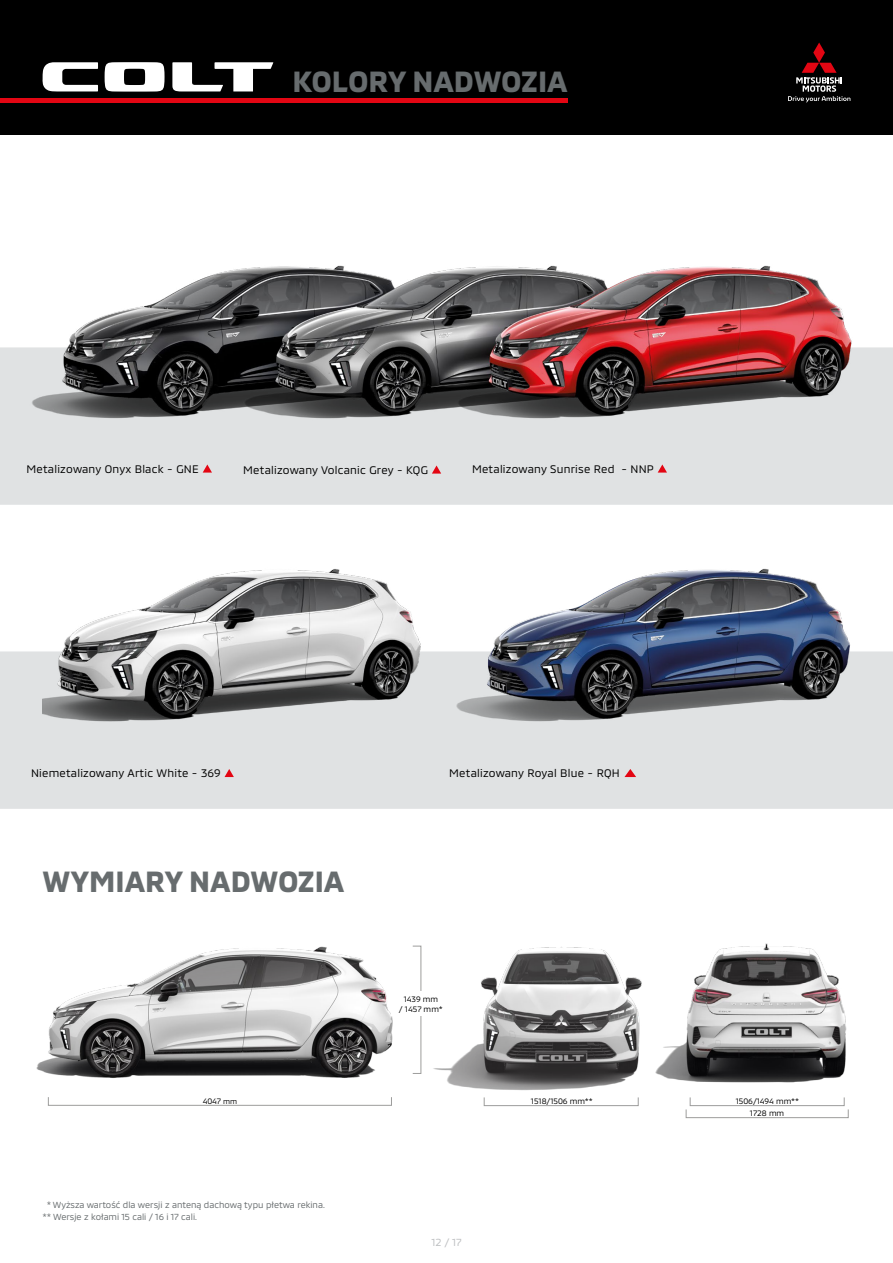
<style>
.page{position:relative;width:893px;height:1263px;background:#fff}
.page>*{position:absolute;margin:0;border:0;box-sizing:border-box;transform-origin:0 0}
.t1{font:700 30px "MMC";color:#676c6e}
.t2{font:11.25px "MMC";letter-spacing:.02em;color:#000}
.t3{font:10.5px "MMC";color:#bcbec0}
.t4{font:9px/12px "MMC";color:#676c6e}
.t5{font:8.1px/9.3px "MMC";color:#000;text-align:center}
.s1{font-size:7.5px}
</style>
<div class="page">
<div style="left:1px;top:348px;width:891px;height:156px;background:#e0e2e3"></div>
<div style="left:0;top:0;width:893px;height:134px;background:#000"></div>
<div style="left:0;top:98px;width:567px;height:5px;background:#e30613"></div>
<svg style="left:788px;top:43px;width:62px;height:60px"></svg>
<svg style="left:42px;top:62px;width:56px;height:30px"></svg>
<svg style="left:172px;top:62px;width:101px;height:29px"></svg>
<svg style="left:105px;top:62px;width:60px;height:30px"></svg>
<img style="left:3px;top:265px;width:890px;height:200px">
<svg style="left:203px;top:464px;width:9px;height:9px"></svg>
<svg style="left:658px;top:464px;width:9px;height:9px"></svg>
<div style="left:1px;top:652px;width:891px;height:156px;background:#e0e2e3"></div>
<div style="left:0;top:651px;width:893px;height:158px;border:2px solid #e0e2e3"></div>
<svg style="left:432px;top:465px;width:9px;height:9px"></svg>
<img style="left:42px;top:502px;width:851px;height:267px">
<svg style="left:624px;top:769px;width:12px;height:8px"></svg>
<svg style="left:225px;top:769px;width:9px;height:8px"></svg>
<img style="left:36px;top:946px;width:357px;height:154px">
<img style="left:655px;top:943px;width:192px;height:155px">
<img style="left:413px;top:945px;width:229px;height:155px">
<div style="left:412px;top:946px;width:9px;height:128px;border:1px solid #9d9d9c"></div>
<div style="left:484px;top:1097px;width:154px;height:9px;border:1px solid #9d9d9c"></div>
<div style="left:392px;top:992px;width:58px;height:24px;background:#fff"></div>
<div style="left:690px;top:1097px;width:154px;height:9px;border:1px solid #9d9d9c"></div>
<div style="left:686px;top:1109px;width:162px;height:9px;border:1px solid #9d9d9c"></div>
<h1 class="t1" style="left:292px;top:57px;width:277px">KOLORY NADWOZIA</h1>
<p class="t2" style="left:27px;top:459px;width:174px">Metalizowany Onyx Black - GNE</p>
<p class="t2" style="left:243px;top:460px;width:186px">Metalizowany Volcanic Grey - KQG</p>
<p class="t2" style="left:472px;top:459px;width:183px">Metalizowany Sunrise Red - NNP</p>
<p class="t2" style="left:31px;top:764px;width:191px">Niemetalizowany Artic White - 369</p>
<p class="t2" style="left:449px;top:764px;width:172px">Metalizowany Royal Blue - RQH</p>
<h1 class="t1" style="left:43px;top:858px;width:303px">WYMIARY NADWOZIA</h1>
<p class="t5" style="left:399px;top:994px;width:45px">1439 mm<br>/ 1457 mm*</p>
<p class="t5" style="left:203px;top:1095px;width:36px">4047 <span class="s1">mm</span></p>
<p class="t5" style="left:531px;top:1095px;width:63px">1518/1506 mm**</p>
<p class="t4" style="left:43px;top:1198px;width:284px;text-indent:4px">* Wyższa wartość dla wersji z anteną dachową typu płetwa rekina. ** Wersje z kołami 15 cali / 16 i 17 cali.</p>
<p class="t3" style="left:432px;top:1233px;width:32px">12 / 17</p>
<p class="t5" style="left:736px;top:1094px;width:65px;line-height:12.3px">1506/1494 mm**<br>1728 mm</p>
</div>
